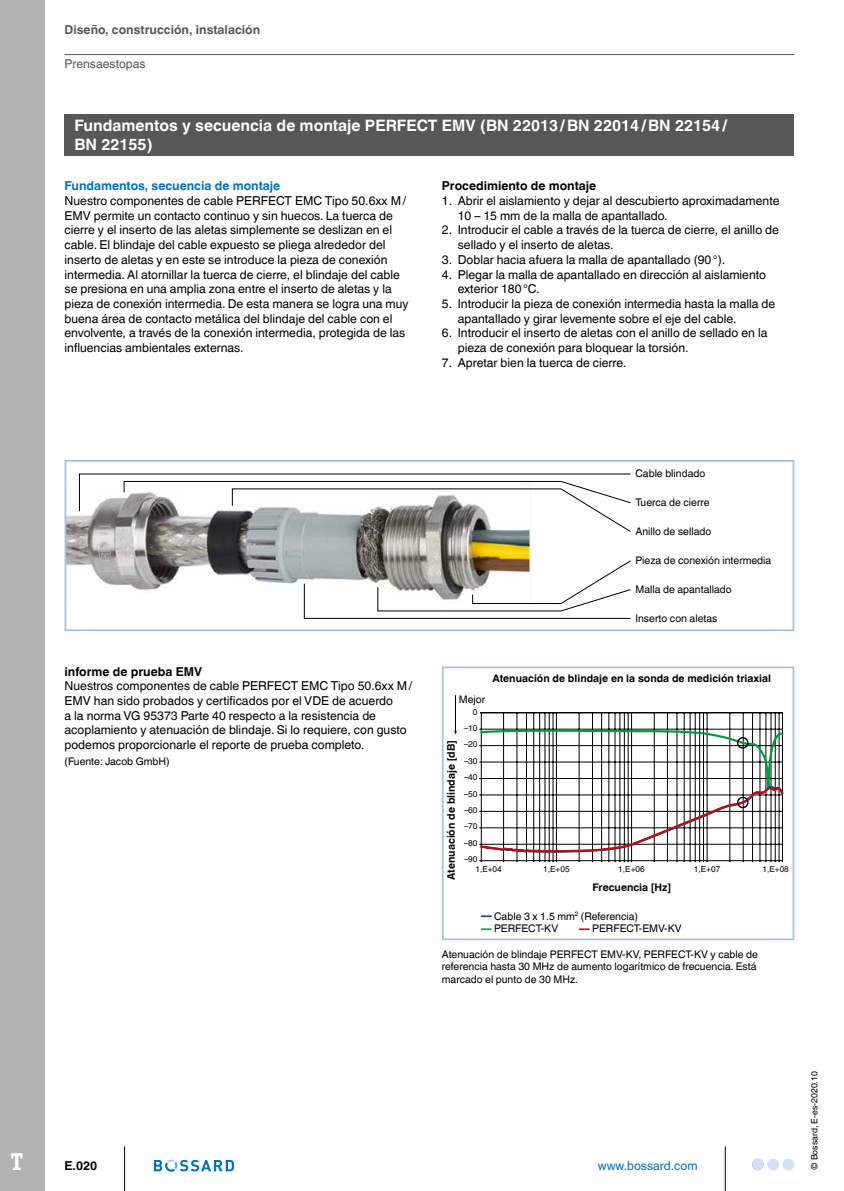
<style>
.page{position:relative;width:844px;height:1191px;background:#fff}
.page>*{position:absolute;margin:0;border:0;box-sizing:border-box;transform-origin:0 0}
.t1{font:700 24.5px "Officina Ser ITC Std";color:#fff}
.t2{font:700 15.75px/18.9px "Helvetica World";color:#fff}
.t3{font:12.25px/14.7px "Helvetica World";color:#000}
.t4{font:700 12.25px "Helvetica World";color:#000}
.t5{font:700 12.25px "Helvetica World";color:#575756}
.t6{font:700 12.25px "Helvetica World";color:#0072bb}
.t7{font:12.25px "Helvetica World";color:#0072bb}
.t8{font:12.25px "Helvetica World";color:#575756}
.t9{font:10.5px/12.6px "Helvetica World";color:#000}
.t10{font:700 10.5px "Helvetica World";color:#000}
.t11{font:8.75px "Helvetica World";color:#000}
.t12{font:8.4px/16.4px "Helvetica World";color:#000;text-align:justify}
.s1{font-size:21px;color:#004a9a}
.s2{font-size:21px;color:#009b3e}
.s3{font-size:21px;color:#c00d0e}
</style>
<div class="page">
<div style="left:0;top:0;width:45px;height:1191px;background:#b3b2b2"></div>
<hr style="left:724px;top:1146px;width:1px;height:45px;background:#000">
<hr style="left:124px;top:1146px;width:1px;height:45px;background:#000">
<svg style="left:154px;top:1159px;width:80px;height:12px"></svg>
<div style="left:782px;top:1158px;width:12px;height:12px;background:#d3e0f4;border-radius:50%"></div>
<div style="left:767px;top:1158px;width:11px;height:12px;background:#d3e0f4;border-radius:50%"></div>
<div style="left:752px;top:1158px;width:11px;height:12px;background:#d3e0f4;border-radius:50%"></div>
<hr style="left:64px;top:54px;width:730px;height:1px;background:#575756">
<div style="left:64px;top:114px;width:730px;height:42px;background:#575756"></div>
<img style="left:67px;top:515px;width:463px;height:76px">
<div style="left:64px;top:460px;width:730px;height:171px;border:2px solid #a4c1e7"></div>
<svg style="left:78px;top:473px;width:553px;height:60px"></svg>
<svg style="left:303px;top:559px;width:328px;height:60px"></svg>
<hr style="left:481px;top:712px;width:1px;height:150px;background:#000">
<hr style="left:503px;top:712px;width:1px;height:150px;background:#000">
<hr style="left:516px;top:712px;width:1px;height:150px;background:#000">
<hr style="left:526px;top:712px;width:1px;height:150px;background:#000">
<hr style="left:533px;top:712px;width:1px;height:150px;background:#000">
<hr style="left:539px;top:712px;width:1px;height:150px;background:#000">
<hr style="left:544px;top:712px;width:1px;height:150px;background:#000">
<hr style="left:548px;top:712px;width:1px;height:150px;background:#000">
<hr style="left:552px;top:712px;width:1px;height:150px;background:#000">
<hr style="left:556px;top:712px;width:1px;height:150px;background:#000">
<hr style="left:578px;top:712px;width:1px;height:150px;background:#000">
<hr style="left:592px;top:712px;width:1px;height:150px;background:#000">
<hr style="left:601px;top:712px;width:1px;height:150px;background:#000">
<hr style="left:608px;top:712px;width:1px;height:150px;background:#000">
<hr style="left:614px;top:712px;width:1px;height:150px;background:#000">
<hr style="left:619px;top:712px;width:1px;height:150px;background:#000">
<hr style="left:624px;top:712px;width:1px;height:150px;background:#000">
<hr style="left:627px;top:712px;width:1px;height:150px;background:#000">
<hr style="left:631px;top:712px;width:1px;height:150px;background:#000">
<hr style="left:653px;top:712px;width:1px;height:150px;background:#000">
<hr style="left:667px;top:712px;width:1px;height:150px;background:#000">
<hr style="left:676px;top:712px;width:1px;height:150px;background:#000">
<hr style="left:683px;top:712px;width:1px;height:150px;background:#000">
<hr style="left:689px;top:712px;width:1px;height:150px;background:#000">
<hr style="left:694px;top:712px;width:1px;height:150px;background:#000">
<hr style="left:699px;top:712px;width:1px;height:150px;background:#000">
<hr style="left:703px;top:712px;width:1px;height:150px;background:#000">
<hr style="left:706px;top:712px;width:1px;height:150px;background:#000">
<hr style="left:729px;top:712px;width:1px;height:150px;background:#000">
<hr style="left:742px;top:712px;width:1px;height:150px;background:#000">
<hr style="left:752px;top:712px;width:1px;height:150px;background:#000">
<hr style="left:759px;top:712px;width:1px;height:150px;background:#000">
<hr style="left:765px;top:712px;width:1px;height:150px;background:#000">
<hr style="left:770px;top:712px;width:1px;height:150px;background:#000">
<hr style="left:774px;top:712px;width:1px;height:150px;background:#000">
<hr style="left:778px;top:712px;width:1px;height:150px;background:#000">
<hr style="left:782px;top:712px;width:1px;height:150px;background:#000">
<hr style="left:480px;top:712px;width:302px;height:1px;background:#000">
<hr style="left:479px;top:860px;width:303px;height:1px;background:#000">
<hr style="left:455px;top:695px;width:1px;height:36px;background:#000">
<svg style="left:479px;top:728px;width:305px;height:126px"></svg>
<div style="left:441px;top:666px;width:353px;height:274px;border:2px solid #a4c1e7"></div>
<p class="t5" style="left:64px;top:22px;width:197px">Diseño, construcción, instalación</p>
<p class="t8" style="left:64px;top:57px;width:83px">Prensaestopas</p>
<p class="t2" style="left:74px;top:116px;width:654px">Fundamentos y secuencia de montaje PERFECT EMV (BN 22013/BN 22014/BN 22154/<br>BN 22155)</p>
<p class="t6" style="left:64px;top:179px;width:217px">Fundamentos, secuencia de montaje</p>
<p class="t3" style="left:64px;top:193px;width:345px">Nuestro componentes de cable PERFECT EMC Tipo 50.6xx M/ EMV permite un contacto continuo y sin huecos. La tuerca de cierre y el inserto de las aletas simplemente se deslizan en el cable. El blindaje del cable expuesto se pliega alrededor del inserto de aletas y en este se introduce la pieza de conexión intermedia. Al atornillar la tuerca de cierre, el blindaje del cable se presiona en una amplia zona entre el inserto de aletas y la pieza de conexión intermedia. De esta manera se logra una muy buena área de contacto metálica del blindaje del cable con el envolvente, a través de la conexión intermedia, protegida de las influencias ambientales externas.</p>
<p class="t4" style="left:441px;top:179px;width:156px">Procedimiento de montaje</p>
<p class="t3" style="left:457px;top:193px;width:323px;text-indent:-16px">1. Abrir el aislamiento y dejar al descubierto aproximadamente<br>10 – 15 mm de la malla de apantallado.</p>
<p class="t3" style="left:457px;top:223px;width:322px;text-indent:-16px">2. Introducir el cable a través de la tuerca de cierre, el anillo de sellado y el inserto de aletas.</p>
<p class="t3" style="left:441px;top:252px;width:285px">3. Doblar hacia afuera la malla de apantallado (90°).</p>
<p class="t3" style="left:457px;top:267px;width:310px;text-indent:-16px">4. Plegar la malla de apantallado en dirección al aislamiento exterior 180°C.</p>
<p class="t3" style="left:457px;top:296px;width:319px;text-indent:-16px">5. Introducir la pieza de conexión intermedia hasta la malla de apantallado y girar levemente sobre el eje del cable.</p>
<p class="t3" style="left:457px;top:326px;width:311px;text-indent:-16px">6. Introducir el inserto de aletas con el anillo de sellado en la pieza de conexión para bloquear la torsión.</p>
<p class="t3" style="left:441px;top:355px;width:186px">7. Apretar bien la tuerca de cierre.</p>
<p class="t4" style="left:64px;top:664px;width:139px">informe de prueba EMV</p>
<p class="t3" style="left:64px;top:678px;width:349px">Nuestros componentes de cable PERFECT EMC Tipo 50.6xx M/ EMV han sido probados y certificados por el VDE de acuerdo<br>a la norma VG 95373 Parte 40 respecto a la resistencia de acoplamiento y atenuación de blindaje. Si lo requiere, con gusto podemos proporcionarle el reporte de prueba completo.</p>
<p class="t9" style="left:64px;top:755px;width:107px">(Fuente: Jacob GmbH)</p>
<p class="t9" style="left:635px;top:467px;width:71px">Cable blindado</p>
<p class="t9" style="left:635px;top:496px;width:76px">Tuerca de cierre</p>
<p class="t9" style="left:635px;top:525px;width:77px">Anillo de sellado</p>
<p class="t9" style="left:635px;top:554px;width:137px">Pieza de conexión intermedia</p>
<p class="t9" style="left:635px;top:583px;width:98px">Malla de apantallado</p>
<p class="t9" style="left:635px;top:612px;width:83px">Inserto con aletas</p>
<p class="t10" style="left:492px;top:672px;width:280px">Atenuación de blindaje en la sonda de medición triaxial</p>
<p class="t9" style="left:458px;top:692px;width:28px">Mejor</p>
<p class="t12" style="left:464px;top:703px;width:15px;text-indent:9px">0 –10 –20 –30 –40 –50 –60 –70 –80 –90</p>
<p class="t10" style="left:445px;top:880px;width:141px;rotate:-90deg">Atenuación de blindaje [dB]</p>
<p class="t12" style="left:475px;top:860px;width:28px">1,E+04</p>
<p class="t12" style="left:543px;top:860px;width:28px">1,E+05</p>
<p class="t12" style="left:618px;top:860px;width:28px">1,E+06</p>
<p class="t12" style="left:693px;top:860px;width:28px">1,E+07</p>
<p class="t12" style="left:762px;top:860px;width:28px">1,E+08</p>
<p class="t10" style="left:592px;top:881px;width:80px">Frecuencia [Hz]</p>
<p class="t9" style="left:481px;top:909px;width:202px"><span class="s1">––</span> Cable 3 x 1.5 mm<sup>2</sup> (Referencia)<br><span class="s2">––</span> PERFECT-KV <span class="s3">––</span> PERFECT-EMV-KV</p>
<p class="t9" style="left:441px;top:947px;width:317px">Atenuación de blindaje PERFECT EMV-KV, PERFECT-KV y cable de referencia hasta 30 MHz de aumento logarítmico de frecuencia. Está marcado el punto de 30 MHz.</p>
<h1 class="t1" style="left:11px;top:1146px;width:13px">T</h1>
<p class="t4" style="left:64px;top:1158px;width:34px">E.020</p>
<p class="t7" style="left:597px;top:1158px;width:101px">www.bossard.com</p>
<p class="t11" style="left:809px;top:1170px;width:100px;rotate:-90deg">© Bossard, E-es-2020.10</p>
</div>
